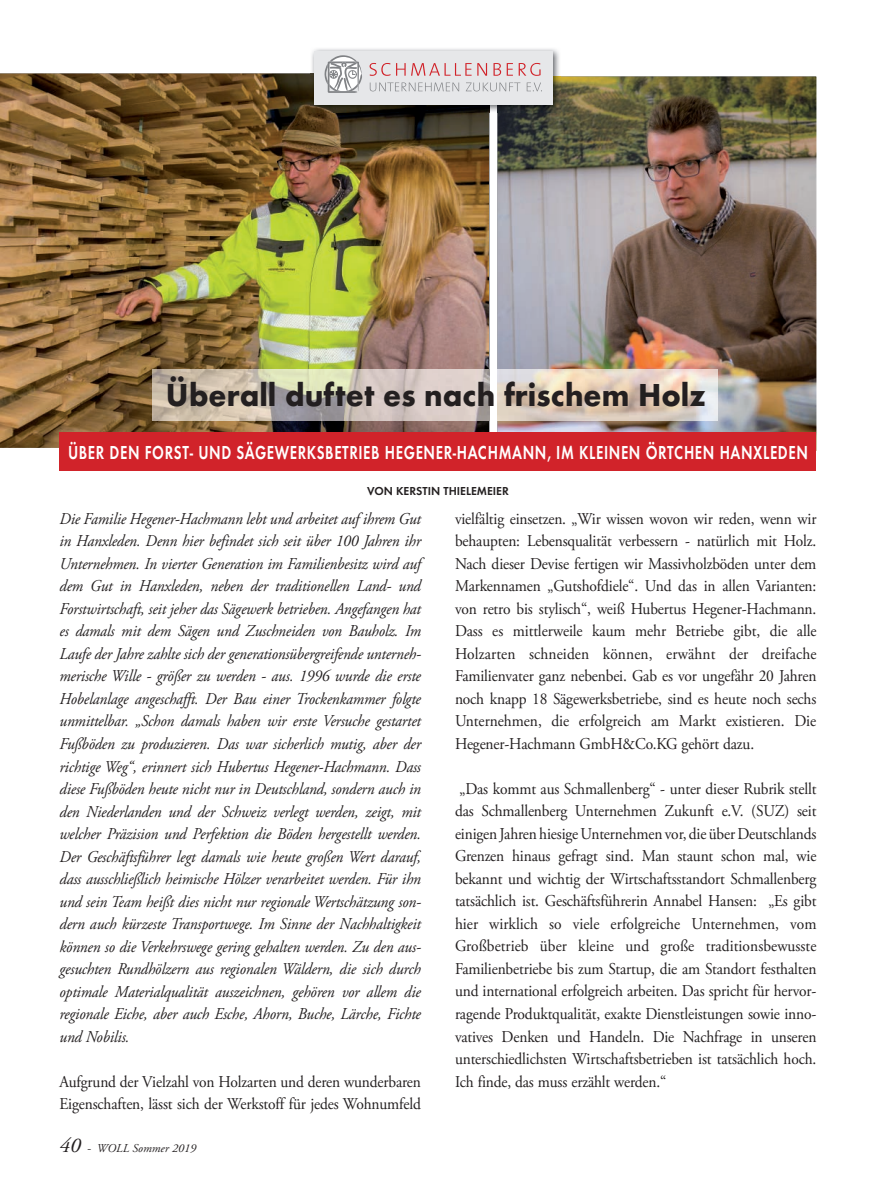
<style>
.page{position:relative;width:893px;height:1191px;background:#fff}
.page>*{position:absolute;margin:0;border:0;box-sizing:border-box;transform-origin:0 0}
.t1{font:700 33px "Futura T";color:#231f20;scale:.96 1}
.t2{font:600 19.5px "Futura T";letter-spacing:.04em;color:#fff;scale:.76 1}
.t3{font:16.5px/22.5px "Adobe Garamond Pro";letter-spacing:-.01em;color:#231f20;text-align:justify;scale:.93 1}
.t4{font:italic 16.5px/22.5px "Adobe Garamond Pro";letter-spacing:-.01em;color:#231f20;text-align:justify;scale:.93 1}
.t5{font:600 12px "Futura T";color:#231f20}
.t6{font:italic 12px "Adobe Garamond Pro";color:#231f20}
.s1{font-size:21px}
</style>
<div class="page">
<img style="left:0;top:74px;width:489px;height:374px">
<img style="left:497px;top:77px;width:319px;height:356px">
<div style="left:60px;top:433px;width:756px;height:38px;background:#d1232a"></div>
<img style="left:310px;top:49px;width:251px;height:64px">
<img style="left:310px;top:74px;width:179px;height:39px">
<img style="left:497px;top:77px;width:64px;height:36px">
<div style="left:314px;top:51px;width:238px;height:53px;background:#e6e7e9"></div>
<svg style="left:370px;top:82px;width:172px;height:9px"></svg>
<svg style="left:370px;top:63px;width:171px;height:13px"></svg>
<svg style="left:325px;top:55px;width:37px;height:38px"></svg>
<img style="left:152px;top:370px;width:337px;height:51px">
<img style="left:497px;top:370px;width:221px;height:51px">
<h1 class="t1" style="left:166px;top:375px;width:564px">Überall duftet es nach frischem Holz</h1>
<p class="t2" style="left:68px;top:441px;width:975px">ÜBER DEN FORST- UND SÄGEWERKSBETRIEB HEGENER-HACHMANN, IM KLEINEN ÖRTCHEN HANXLEDEN</p>
<p class="t5" style="left:367px;top:484px;width:143px">VON KERSTIN THIELEMEIER</p>
<p class="t4" style="left:60px;top:508px;width:390px">Die Familie Hegener-Hachmann lebt und arbeitet auf ihrem Gut in Hanxleden. Denn hier befindet sich seit über 100 Jahren ihr Unternehmen. In vierter Generation im Familienbesitz wird auf dem Gut in Hanxleden, neben der traditionellen Land- und Forstwirtschaft, seit jeher das Sägewerk betrieben. Angefangen hat es damals mit dem Sägen und Zuschneiden von Bauholz. Im Laufe der Jahre zahlte sich der generationsübergreifende unterneh&shy;merische Wille - größer zu werden - aus. 1996 wurde die erste Hobelanlage angeschafft. Der Bau einer Trockenkammer folgte unmittelbar. „Schon damals haben wir erste Versuche gestartet Fußböden zu produzieren. Das war sicherlich mutig, aber der richtige Weg“, erinnert sich Hubertus Hegener-Hachmann. Dass diese Fußböden heute nicht nur in Deutschland, sondern auch in den Niederlanden und der Schweiz verlegt werden, zeigt, mit welcher Präzision und Perfektion die Böden hergestellt werden.<br>Der Geschäftsführer legt damals wie heute großen Wert darauf, dass ausschließlich heimische Hölzer verarbeitet werden. Für ihn und sein Team heißt dies nicht nur regionale Wertschätzung son&shy;dern auch kürzeste Transportwege. Im Sinne der Nachhaltigkeit können so die Verkehrswege gering gehalten werden. Zu den aus&shy;gesuchten Rundhölzern aus regionalen Wäldern, die sich durch optimale Materialqualität auszeichnen, gehören vor allem die regionale Eiche, aber auch Esche, Ahorn, Buche, Lärche, Fichte und Nobilis.</p>
<p class="t3" style="left:60px;top:1070px;width:390px">Aufgrund der Vielzahl von Holzarten und deren wunderbaren<br>Eigenschaften, lässt sich der Werkstoff für jedes Wohnumfeld</p>
<p class="t6" style="left:60px;top:1141px;width:138px"><span class="s1">40</span> - WOLL Sommer 2019</p>
<p class="t3" style="left:455px;top:508px;width:390px">vielfältig einsetzen. „Wir wissen wovon wir reden, wenn wir behaupten: Lebensqualität verbessern - natürlich mit Holz.<br>Nach dieser Devise fertigen wir Massivholzböden unter dem Markennamen „Gutshofdiele“. Und das in allen Varianten: von retro bis stylisch“, weiß Hubertus Hegener-Hachmann.<br>Dass es mittlerweile kaum mehr Betriebe gibt, die alle Holzarten schneiden können, erwähnt der dreifache Familienvater ganz nebenbei. Gab es vor ungefähr 20 Jahren noch knapp 18 Sägewerksbetriebe, sind es heute noch sechs Unternehmen, die erfolgreich am Markt existieren. Die Hegener-Hachmann GmbH&amp;Co.KG gehört dazu.</p>
<p class="t3" style="left:455px;top:778px;width:390px">„Das kommt aus Schmallenberg“ - unter dieser Rubrik stellt das Schmallenberg Unternehmen Zukunft e.V. (SUZ) seit einigen Jahren hiesige Unternehmen vor, die über Deutschlands Grenzen hinaus gefragt sind. Man staunt schon mal, wie bekannt und wichtig der Wirtschaftsstandort Schmallenberg tatsächlich ist. Geschäftsführerin Annabel Hansen: „Es gibt hier wirklich so viele erfolgreiche Unternehmen, vom Großbetrieb über kleine und große traditionsbewusste Familienbetriebe bis zum Startup, die am Standort festhalten und international erfolgreich arbeiten. Das spricht für hervor&shy;ragende Produktqualität, exakte Dienstleistungen sowie inno&shy;vatives Denken und Handeln. Die Nachfrage in unseren unterschiedlichsten Wirtschaftsbetrieben ist tatsächlich hoch.<br>Ich finde, das muss erzählt werden.“</p>
</div>
